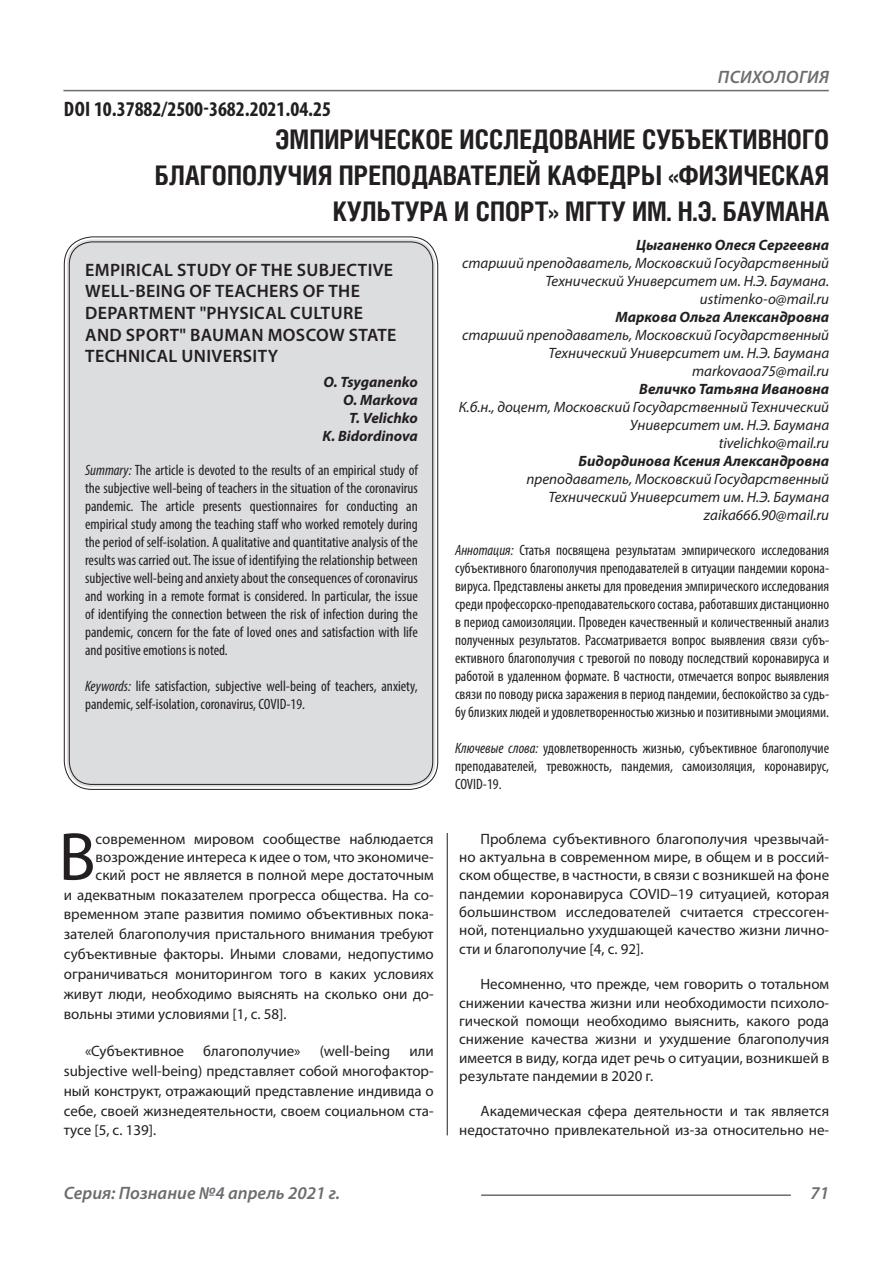
<style>
.page{position:relative;width:893px;height:1263px;background:#fff}
.page>*{position:absolute;margin:0;border:0;box-sizing:border-box;transform-origin:0 0}
.Статья_текст_первый{font:68.4px "Myriad Pro";color:#231f20}
.Статья_название{font:700 27px/36px "Helios Cond C";color:#231f20;text-align:right}
.ДОИ{font:700 condensed 21px "Myriad Pro";color:#231f20}
.Статья_название_англ{font:600 18px/21.6px "Myriad Pro";letter-spacing:.02em;color:#231f20}
.t1{font:italic 600 18px "Myriad Pro";color:#6c6d70}
.t2{font:italic 600 18px "Myriad Pro";letter-spacing:.02em;color:#6c6d70}
.Статья_текст{font:15px/18.3px "Myriad Pro";color:#231f20;text-align:justify}
.Статья_аннотация_тек{font:condensed 15px/18px "Myriad Pro";color:#231f20;text-align:justify}
.Статья_аннотация_анг{font:condensed 15px/18px "Myriad Pro";color:#231f20;text-align:justify}
.Статья_текст_первый-2{font:15px/20px "Myriad Pro";color:#231f20;text-align:justify}
.Статья_автор_инфо{font:italic 15px/18px "Myriad Pro";color:#231f20;text-align:right}
.Статья_автор_фио_рус{font:italic 700 15px "Myriad Pro";color:#231f20}
.Статья_автор_англ{font:italic 700 15px "Myriad Pro";color:#231f20}
.s1{font-style:italic}
</style>
<div class="page">
<hr style="left:447px;top:128px;width:1px;height:1007px;background:#231f20">
<hr style="left:63px;top:90px;width:766px;height:1px;background:#6c6d70">
<hr style="left:481px;top:1194px;width:310px;height:2px;background:#6c6d70">
<div style="left:441px;top:103px;width:10px;height:729px;background:#fff"></div>
<div style="left:67px;top:239px;width:368px;height:548px;background:#dcdddf;border-radius:26px"></div>
<p class="ДОИ" style="left:64px;top:96px;width:269px">DOI 10.37882/2500-3682.2021.04.25</p>
<p class="t2" style="left:718px;top:66px;width:113px">ПСИХОЛОГИЯ</p>
<p class="Статья_название" style="left:155px;top:121px;width:676px">ЭМПИРИЧЕСКОЕ ИССЛЕДОВАНИЕ СУБЪЕКТИВНОГО<br>БЛАГОПОЛУЧИЯ ПРЕПОДАВАТЕЛЕЙ КАФЕДРЫ «ФИЗИЧЕСКАЯ<br>КУЛЬТУРА И СПОРТ» МГТУ ИМ. Н.Э. БАУМАНА</p>
<p class="Статья_автор_фио_рус" style="left:636px;top:235px;width:195px">Цыганенко Олеся Сергеевна</p>
<p class="Статья_автор_инфо" style="left:462px;top:253px;width:369px">старший преподаватель, Московский Государственный<br>Технический Университет им. Н.Э. Баумана.</p>
<p class="Статья_автор_инфо" style="left:700px;top:289px;width:131px">ustimenko-o@mail.ru</p>
<p class="Статья_автор_фио_рус" style="left:615px;top:307px;width:215px">Маркова Ольга Александровна</p>
<p class="Статья_автор_инфо" style="left:462px;top:325px;width:369px">старший преподаватель, Московский Государственный<br>Технический Университет им. Н.Э. Баумана</p>
<p class="Статья_автор_инфо" style="left:692px;top:361px;width:139px">markovaoa75@mail.ru</p>
<p class="Статья_автор_фио_рус" style="left:639px;top:379px;width:191px">Величко Татьяна Ивановна</p>
<p class="Статья_автор_инфо" style="left:459px;top:397px;width:372px">К.б.н., доцент, Московский Государственный Технический<br>Университет им. Н.Э. Баумана</p>
<p class="Статья_автор_инфо" style="left:719px;top:433px;width:112px">tivelichko@mail.ru</p>
<p class="Статья_автор_фио_рус" style="left:579px;top:451px;width:252px">Бидординова Ксения Александровна</p>
<p class="Статья_автор_инфо" style="left:527px;top:469px;width:304px">преподаватель, Московский Государственный<br>Технический Университет им. Н.Э. Баумана</p>
<p class="Статья_автор_инфо" style="left:704px;top:505px;width:127px">zaika666.90@mail.ru</p>
<p class="Статья_аннотация_тек" style="left:455px;top:540px;width:376px"><span class="s1">Аннотация:</span> Статья посвящена результатам эмпирического исследования субъективного благополучия преподавателей в ситуации пандемии корона&shy;вируса. Представлены анкеты для проведения эмпирического исследования среди профессорско-преподавательского состава, работавших дистанционно в период самоизоляции. Проведен качественный и количественный анализ полученных результатов. Рассматривается вопрос выявления связи субъ&shy;ективного благополучия с тревогой по поводу последствий коронавируса и работой в удаленном формате. В частности, отмечается вопрос выявления связи по поводу риска заражения в период пандемии, беспокойство за судь&shy;бу близких людей и удовлетворенностью жизнью и позитивными эмоциями.</p>
<p class="Статья_аннотация_тек" style="left:455px;top:738px;width:376px"><span class="s1">Ключевые слова:</span> удовлетворенность жизнью, субъективное благополучие преподавателей, тревожность, пандемия, самоизоляция, коронавирус, COVID-19.</p>
<p class="Статья_название_англ" style="left:85px;top:259px;width:313px">EMPIRICAL STUDY OF THE SUBJECTIVE<br>WELL-BEING OF TEACHERS OF THE<br>DEPARTMENT "PHYSICAL CULTURE<br>AND SPORT" BAUMAN MOSCOW STATE<br>TECHNICAL UNIVERSITY</p>
<p class="Статья_автор_англ" style="left:323px;top:372px;width:96px">O. Tsyganenko</p>
<p class="Статья_автор_англ" style="left:343px;top:390px;width:76px">O. Markova</p>
<p class="Статья_автор_англ" style="left:349px;top:408px;width:70px">T. Velichko</p>
<p class="Статья_автор_англ" style="left:322px;top:426px;width:97px">K. Bidordinova</p>
<p class="Статья_аннотация_анг" style="left:85px;top:461px;width:334px"><span class="s1">Summary:</span> The article is devoted to the results of an empirical study of the subjective well-being of teachers in the situation of the coronavirus pandemic. The article presents questionnaires for conducting an empirical study among the teaching staff who worked remotely during the period of self-isolation. A qualitative and quantitative analysis of the results was carried out. The issue of identifying the relationship between subjective well-being and anxiety about the consequences of coronavirus and working in a remote format is considered. In particular, the issue of identifying the connection between the risk of infection during the pandemic, concern for the fate of loved ones and satisfaction with life and positive emotions is noted.</p>
<p class="Статья_аннотация_анг" style="left:85px;top:677px;width:334px"><span class="s1">Keywords:</span> life satisfaction, subjective well-being of teachers, anxiety, pandemic, self-isolation, coronavirus, COVID-19.</p>
<p class="Статья_текст_первый" style="left:59px;top:814px;width:39px">В</p>
<p class="Статья_текст_первый-2" style="left:96px;top:829px;width:340px;line-height:18px">современном мировом сообществе наблюдается возрождение интереса к идее о том, что экономиче&shy;ский рост не является в полной мере достаточным</p>
<p class="Статья_текст_первый-2" style="left:64px;top:884px;width:371px">и адекватным показателем прогресса общества. На со&shy;временном этапе развития помимо объективных пока&shy;зателей благополучия пристального внимания требуют субъективные факторы. Иными словами, недопустимо ограничиваться мониторингом того в каких условиях живут люди, необходимо выяснять на сколько они до&shy;вольны этими условиями [1, с. 58].</p>
<p class="Статья_текст" style="left:85px;top:1041px;width:101px">«Субъективное</p>
<p class="Статья_текст" style="left:203px;top:1041px;width:99px">благополучие»</p>
<p class="Статья_текст" style="left:320px;top:1041px;width:72px">(well-being</p>
<p class="Статья_текст" style="left:64px;top:1040px;width:371px;line-height:20px;text-indent:346px">или subjective well-being) представляет собой многофактор&shy;ный конструкт, отражающий представление индивида о себе, своей жизнедеятельности, своем социальном ста&shy;тусе [5, с. 139].</p>
<p class="Статья_текст" style="left:459px;top:829px;width:371px;text-indent:21px">Проблема субъективного благополучия чрезвычай&shy;но актуальна в современном мире, в общем и в россий&shy;ском обществе, в частности, в связи с возникшей на фоне пандемии коронавируса COVID–19 ситуацией, которая большинством исследователей считается стрессоген&shy;ной, потенциально ухудшающей качество жизни лично&shy;сти и благополучие [4, с. 92].</p>
<p class="Статья_текст" style="left:459px;top:975px;width:371px;text-indent:21px">Несомненно, что прежде, чем говорить о тотальном снижении качества жизни или необходимости психоло&shy;гической помощи необходимо выяснить, какого рода снижение качества жизни и ухудшение благополучия имеется в виду, когда идет речь о ситуации, возникшей в результате пандемии в 2020 г.</p>
<p class="Статья_текст" style="left:459px;top:1102px;width:371px;text-align:right">Академическая сфера деятельности и так является недостаточно привлекательной из-за относительно не-</p>
<p class="t1" style="left:64px;top:1182px;width:278px">Серия: Познание №4 апрель 2021 г.</p>
<p class="t1" style="left:810px;top:1182px;width:20px">71</p>
</div>
